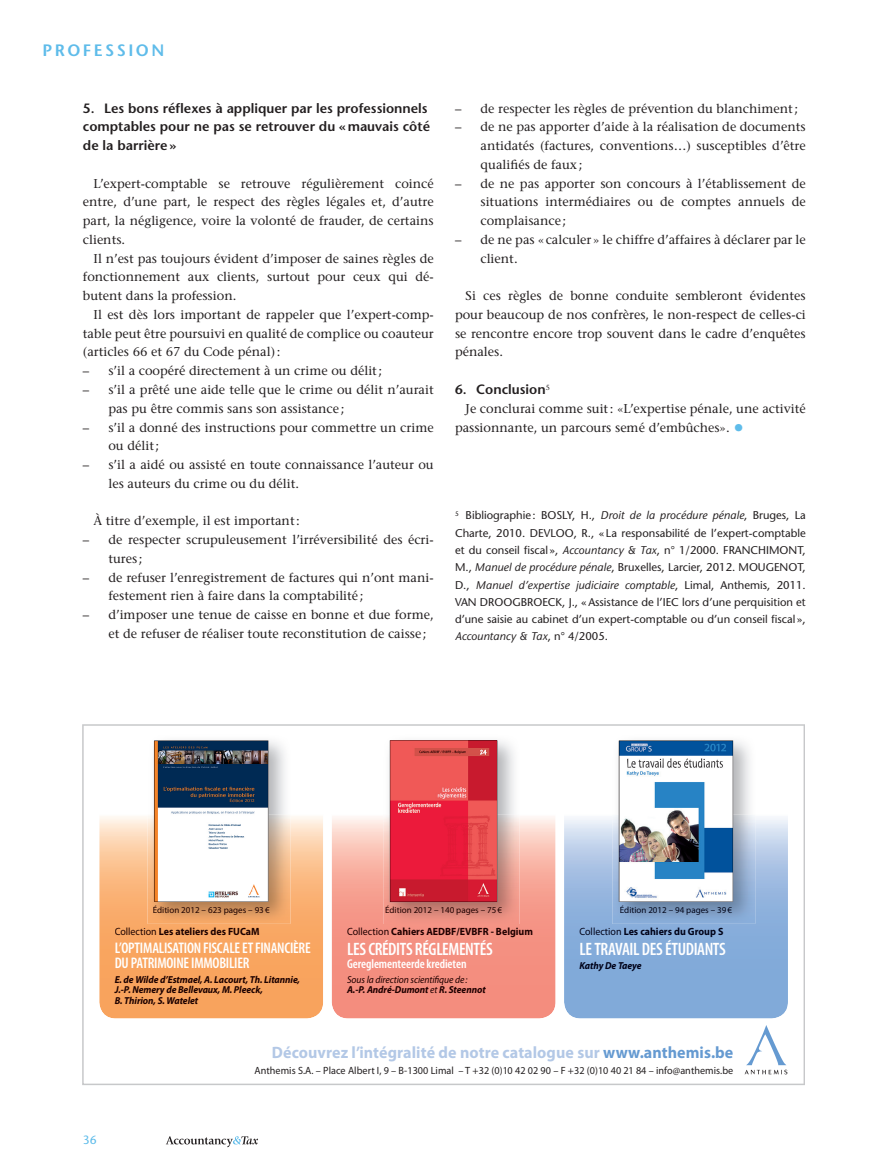
<style>
.page{position:relative;width:893px;height:1170px;background:#fff}
.page>*{position:absolute;margin:0;border:0;box-sizing:border-box;transform-origin:0 0}
.t1{font:600 condensed 18px "Myriad Pro";letter-spacing:-.025em;color:#fff}
.t2{font:700 16.5px "Myriad Pro";letter-spacing:.005em;color:#b3c8e6}
.t3{font:600 16.5px "Stone Sans Std";letter-spacing:.15em;color:#5fbcea}
.t4{font:600 condensed 15.3px/15px "Myriad Pro";letter-spacing:-.015em;color:#fff}
.t5{font:600 13.5px/18.8px "Stone Sans Std";color:#231f20}
.t6{font:500 12.75px/18.8px "Stone Serif Std";color:#231f20}
.t7{font:600 condensed 12.75px "Myriad Pro";letter-spacing:-.005em;color:#fff}
.t8{font:500 12px "Stone Sans Std";color:#5fbcea}
.t9{font:500 11.25px/17.2px "Stone Sans Std";color:#231f20;text-align:justify}
.t10{font:10.5px "Myriad Pro";letter-spacing:.005em;color:#231f20}
.t11{font:700 10.5px "Myriad Pro";color:#200000;scale:.95 1}
.t12{font:700 10.5px "Myriad Pro";color:#1d0100;scale:.95 1}
.t13{font:700 10.5px "Myriad Pro";color:#010319;scale:.95 1}
.t14{font:italic 700 10.2px/10.5px "Myriad Pro";letter-spacing:-.01em;color:#1d0100;scale:.95 1}
.t15{font:italic 10.2px/10.5px "Myriad Pro";letter-spacing:-.01em;color:#1f0000;scale:.95 1}
.t16{font:italic 700 10.2px "Myriad Pro";letter-spacing:-.015em;color:#000219;scale:.95 1}
.t17{font:9px "Myriad Pro";color:#1d0100}
.t18{font:9px "Myriad Pro";color:#210000}
.t19{font:9px "Myriad Pro";color:#01061a}
.s1{font-size:21px;color:#5fbcea}
.s2{font-style:italic}
.s3{color:#1d0200}
.s4{color:#01051a}
.s5{font-weight:400}
.s6{font-weight:700;color:#200000}
.s7{color:#200000}
.s8{color:#659ad1}
</style>
<div class="page">
<svg style="left:166px;top:1136px;width:92px;height:10px"></svg>
<svg style="left:83px;top:724px;width:721px;height:360px"></svg>
<img style="left:745px;top:1025px;width:42px;height:49px">
<div style="left:255px;top:1066px;width:478px;height:9px;background:#fff"></div>
<svg style="left:99px;top:814px;width:224px;height:204px;background:#f9b175"></svg>
<div style="left:115px;top:927px;width:42px;height:8px;background:#f9a864"></div>
<div style="left:160px;top:927px;width:99px;height:8px;background:#f9a864"></div>
<div style="left:115px;top:975px;width:185px;height:8px;background:#f8a35e"></div>
<div style="left:114px;top:986px;width:149px;height:9px;background:#f8a35d"></div>
<div style="left:115px;top:996px;width:83px;height:8px;background:#f8a35d"></div>
<svg style="left:564px;top:814px;width:224px;height:204px;background:#91b4dd"></svg>
<div style="left:580px;top:927px;width:42px;height:8px;background:#87addb"></div>
<div style="left:624px;top:927px;width:99px;height:10px;background:#87addb"></div>
<div style="left:580px;top:962px;width:61px;height:9px;background:#82aad9"></div>
<svg style="left:332px;top:814px;width:224px;height:204px;background:#f59e90"></svg>
<img style="left:148px;top:734px;width:142px;height:189px">
<img style="left:153px;top:905px;width:100px;height:9px">
<svg style="left:255px;top:907px;width:15px;height:6px"></svg>
<svg style="left:154px;top:740px;width:114px;height:161px"></svg>
<img style="left:612px;top:734px;width:143px;height:189px">
<img style="left:620px;top:905px;width:106px;height:9px">
<svg style="left:728px;top:907px;width:4px;height:6px"></svg>
<img style="left:619px;top:740px;width:114px;height:161px">
<div style="left:347px;top:927px;width:42px;height:8px;background:#f59284"></div>
<div style="left:392px;top:927px;width:141px;height:10px;background:#f59284"></div>
<div style="left:347px;top:975px;width:117px;height:9px;background:#f48e7f"></div>
<div style="left:347px;top:985px;width:82px;height:8px;background:#f48d7e"></div>
<svg style="left:431px;top:986px;width:7px;height:7px"></svg>
<div style="left:439px;top:986px;width:47px;height:7px;background:#f48d7e"></div>
<img style="left:383px;top:733px;width:136px;height:190px">
<img style="left:386px;top:905px;width:110px;height:9px">
<svg style="left:498px;top:907px;width:4px;height:6px"></svg>
<img style="left:390px;top:740px;width:107px;height:162px">
<p class="t3" style="left:43px;top:44px;width:123px">PROFESSION</p>
<p class="t5" style="left:83px;top:100px;width:349px">5. Les bons réflexes à appliquer par les professionnels comptables pour ne pas se retrouver du « mauvais côté de la barrière »</p>
<p class="t6" style="left:83px;top:175px;width:352px;text-align:justify;text-indent:11px">L’expert-comptable se retrouve régulièrement coincé entre, d’une part, le respect des règles légales et, d’autre part, la négligence, voire la volonté de frauder, de certains clients.</p>
<p class="t6" style="left:83px;top:250px;width:352px;text-align:justify;text-indent:11px">Il n’est pas toujours évident d’imposer de saines règles de fonctionnement aux clients, surtout pour ceux qui dé&shy;butent dans la profession.</p>
<p class="t6" style="left:83px;top:306px;width:352px;text-align:justify;text-indent:11px">Il est dès lors important de rappeler que l’expert-comp&shy;table peut être poursuivi en qualité de complice ou coauteur (articles 66 et 67 du Code pénal) :</p>
<p class="t6" style="left:83px;top:362px;width:301px">– s’il a coopéré directement à un crime ou délit ;</p>
<p class="t6" style="left:108px;top:381px;width:327px;text-indent:-26px">– s’il a prêté une aide telle que le crime ou délit n’aurait pas pu être commis sans son assistance ;</p>
<p class="t6" style="left:108px;top:419px;width:327px;text-indent:-26px">– s’il a donné des instructions pour commettre un crime ou délit ;</p>
<p class="t6" style="left:108px;top:456px;width:327px;text-indent:-26px">– s’il a aidé ou assisté en toute connaissance l’auteur ou les auteurs du crime ou du délit.</p>
<p class="t6" style="left:94px;top:512px;width:208px">À titre d’exemple, il est important :</p>
<p class="t6" style="left:108px;top:531px;width:327px;text-indent:-26px">– de respecter scrupuleusement l’irréversibilité des écri&shy;tures ;</p>
<p class="t6" style="left:108px;top:569px;width:327px;text-indent:-26px">– de refuser l’enregistrement de factures qui n’ont mani&shy;festement rien à faire dans la comptabilité ;</p>
<p class="t6" style="left:108px;top:606px;width:327px;text-indent:-26px">– d’imposer une tenue de caisse en bonne et due forme, et de refuser de réaliser toute reconstitution de caisse ;</p>
<p class="t6" style="left:455px;top:100px;width:345px">– de respecter les règles de prévention du blanchiment ;</p>
<p class="t6" style="left:480px;top:119px;width:327px;text-align:justify;text-indent:-26px">– de ne pas apporter d’aide à la réalisation de documents antidatés (factures, conventions…) susceptibles d’être qualifiés de faux ;</p>
<p class="t6" style="left:480px;top:175px;width:327px;text-align:justify;text-indent:-26px">– de ne pas apporter son concours à l’établissement de situations intermédiaires ou de comptes annuels de complaisance ;</p>
<p class="t6" style="left:480px;top:231px;width:327px;text-indent:-26px">– de ne pas « calculer » le chiffre d’affaires à déclarer par le client.</p>
<p class="t6" style="left:455px;top:287px;width:352px;text-align:justify;text-indent:11px">Si ces règles de bonne conduite sembleront évidentes pour beaucoup de nos confrères, le non-respect de celles-ci se rencontre encore trop souvent dans le cadre d’enquêtes pénales.</p>
<p class="t5" style="left:455px;top:381px;width:97px">6. Conclusion<sup>5</sup></p>
<p class="t6" style="left:455px;top:400px;width:352px;text-indent:11px">Je conclurai comme suit : «L’expertise pénale, une activité passionnante, un parcours semé d’embûches». <span class="s1">•</span></p>
<p class="t9" style="left:455px;top:508px;width:352px"><sup>5</sup> Bibliographie : BOSLY, H., <span class="s2">Droit de la procédure pénale</span>, Bruges, La Charte, 2010. DEVLOO, R., « La responsabilité de l’expert-comptable et du conseil fiscal », <span class="s2">Accountancy &amp; Tax</span>, n° 1/2000. FRANCHIMONT, M., <span class="s2">Manuel de procédure pénale</span>, Bruxelles, Larcier, 2012. MOUGENOT, D., <span class="s2">Manuel d’expertise judiciaire comptable</span>, Limal, Anthemis, 2011.<br>VAN DROOGBROECK, J., « Assistance de l’IEC lors d’une perquisition et d’une saisie au cabinet d’un expert-comptable ou d’un conseil fiscal », <span class="s2">Accountancy &amp; Tax</span>, n° 4/2005.</p>
<p class="t17" style="left:153px;top:906px;width:118px"><span class="s3">Édit</span>ion 2012 – 623 pages – 93€</p>
<p class="t19" style="left:620px;top:906px;width:114px">Édition 2012 – 9<span class="s4">4 pages</span> – 39<span class="s4">€</span></p>
<p class="t11" style="left:347px;top:927px;width:197px"><span class="s5">Collection</span> Cahiers AEDBF/EVBFR - Belgium</p>
<h1 class="t1" style="left:347px;top:942px;width:147px">LES CRÉDITS RÉGLEMENTÉS</h1>
<p class="t7" style="left:347px;top:959px;width:121px">Gereglementeerde kredieten</p>
<p class="t15" style="left:347px;top:973px;width:147px">Sous la direction scientifique de:<br><span class="s6">A.-P. André-Dumont</span> <span class="s7">et</span> <span class="s6">R. Steennot</span></p>
<p class="t18" style="left:385px;top:906px;width:118px">Édition 2012 – 140 pages – 75€</p>
<p class="t12" style="left:115px;top:927px;width:154px"><span class="s5">Collection</span> Les ateliers des FUCaM</p>
<p class="t4" style="left:115px;top:941px;width:198px">L’OPTIMALISATION FISCALE ET FINANCIÈRE<br>DU PATRIMOINE IMMOBILIER</p>
<p class="t14" style="left:115px;top:974px;width:197px">E. de Wilde d’Estmael, A. Lacourt, Th. Litannie,<br>J.-P. Nemery de Bellevaux, M. Pleeck,<br>B. Thirion, S. Watelet</p>
<p class="t13" style="left:579px;top:927px;width:153px"><span class="s5">Collection</span> Les cahiers du Group S</p>
<h1 class="t1" style="left:579px;top:942px;width:148px">LE TRAVAIL DES ÉTUDIANTS</h1>
<p class="t16" style="left:579px;top:959px;width:67px">Kathy De Taeye</p>
<p class="t8" style="left:83px;top:1135px;width:15px">36</p>
<p class="t2" style="left:272px;top:1045px;width:463px">Découvrez l’intégralité de notre catalogue sur <span class="s8">www.anthemis.be</span></p>
<p class="t10" style="left:254px;top:1066px;width:480px">Anthemis S.A. – Place Albert I, 9 – B-1300 Limal – T +32 (0)10 42 02 90 – F +32 (0)10 40 21 84 – info@anthemis.be</p>
</div>
